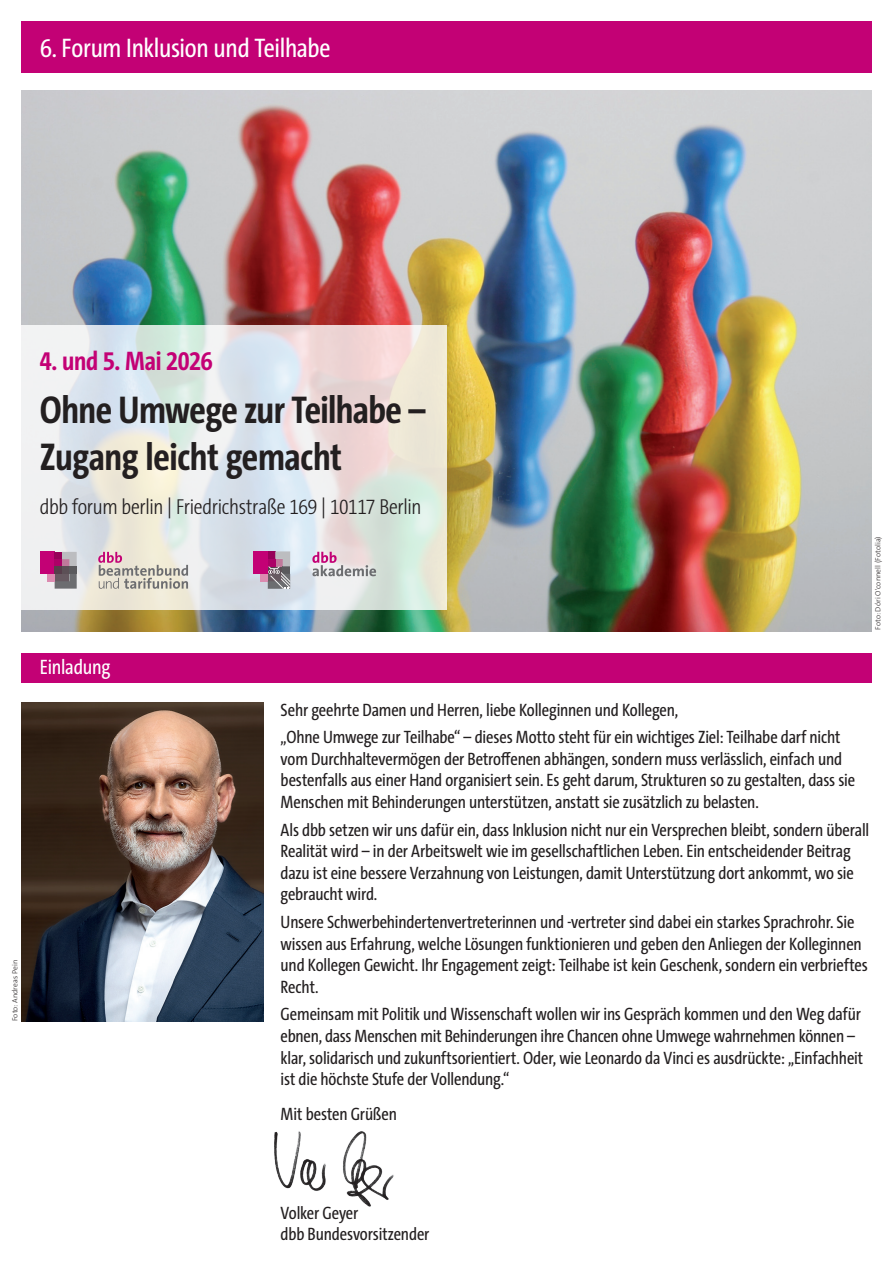
<style>
.page{position:relative;width:893px;height:1263px;background:#fff}
.page>*{position:absolute;margin:0;border:0;box-sizing:border-box;transform-origin:0 0}
.t1{font:700 39px/46.8px "The Sans Cd LF7";letter-spacing:-.015em;color:#231f20}
.t2{font:27px "The Sans Cd LF5 Plain";letter-spacing:-.015em;color:#fff}
.t3{font:700 27px "The Sans Cd LF7";letter-spacing:-.01em;color:#c30175}
.t4{font:300 21.75px "The Sans Cd LF3";letter-spacing:-.015em;color:#231f20}
.t5{font:21px "The Sans Cd LF5 Plain";letter-spacing:-.015em;color:#fff}
.t6{font:18px/21.6px "The Sans Cd LF5 Plain";letter-spacing:-.01em;color:#231f20}
.t7{font:300 7.5px "The Sans C4 s";letter-spacing:.01em;color:#231f20}
</style>
<div class="page">
<img style="left:21px;top:90px;width:850px;height:541px">
<div style="left:21px;top:21px;width:851px;height:51px;background:#c30175"></div>
<svg style="left:21px;top:325px;width:425px;height:285px"></svg>
<svg style="left:98px;top:552px;width:90px;height:37px;background:#d0c6bf"></svg>
<div style="left:40px;top:552px;width:15px;height:22px;background:#c30175"></div>
<div style="left:55px;top:552px;width:7px;height:7px;background:#970059"></div>
<div style="left:55px;top:559px;width:7px;height:7px;background:#ac0167"></div>
<div style="left:55px;top:566px;width:7px;height:8px;background:#573e4b"></div>
<svg style="left:62px;top:552px;width:15px;height:14px"></svg>
<div style="left:62px;top:566px;width:7px;height:8px;background:#5c5056"></div>
<div style="left:69px;top:566px;width:8px;height:8px;background:#5a5a5d"></div>
<svg style="left:55px;top:574px;width:22px;height:15px"></svg>
<div style="left:47px;top:574px;width:8px;height:7px;background:#dc8bb0"></div>
<div style="left:260px;top:574px;width:8px;height:7px;background:#dc8bb0"></div>
<div style="left:253px;top:551px;width:15px;height:23px;background:#c30175"></div>
<svg style="left:312px;top:552px;width:64px;height:24px;background:#cfbac4"></svg>
<svg style="left:268px;top:551px;width:22px;height:38px"></svg>
<img style="left:21px;top:702px;width:243px;height:319px">
<div style="left:21px;top:653px;width:851px;height:29px;background:#c30175"></div>
<img style="left:274px;top:1131px;width:120px;height:76px">
<h2 class="t2" style="left:40px;top:30px;width:292px">6. Forum Inklusion und Teilhabe</h2>
<p class="t7" style="left:10px;top:1021px;width:63px;rotate:-90deg">Foto: Andreas Pein</p>
<h2 class="t3" style="left:40px;top:343px;width:174px">4. und 5. Mai 2026</h2>
<h1 class="t1" style="left:40px;top:385px;width:387px">Ohne Umwege zur Teilhabe –<br>Zugang leicht gemacht</h1>
<p class="t4" style="left:40px;top:493px;width:383px">dbb forum berlin | Friedrichstraße 169 | 10117 Berlin</p>
<p class="t5" style="left:40px;top:654px;width:72px">Einladung</p>
<p class="t7" style="left:873px;top:630px;width:95px;rotate:-90deg">Foto: Dóri O'connell (Fotolia)</p>
<p class="t6" style="left:281px;top:695px;width:561px;line-height:27.6px">Sehr geehrte Damen und Herren, liebe Kolleginnen und Kollegen,<br>„Ohne Umwege zur Teilhabe“ – dieses Motto steht für ein wichtiges Ziel: Teilhabe darf nicht</p>
<p class="t6" style="left:281px;top:747px;width:576px">vom Durchhaltevermögen der Betroffenen abhängen, sondern muss verlässlich, einfach und bestenfalls aus einer Hand organisiert sein. Es geht darum, Strukturen so zu gestalten, dass sie<br>Menschen mit Behinderungen unterstützen, anstatt sie zusätzlich zu belasten.</p>
<p class="t6" style="left:281px;top:818px;width:590px">Als dbb setzen wir uns dafür ein, dass Inklusion nicht nur ein Versprechen bleibt, sondern überall Realität wird – in der Arbeitswelt wie im gesellschaftlichen Leben. Ein entscheidender Beitrag dazu ist eine bessere Verzahnung von Leistungen, damit Unterstützung dort ankommt, wo sie gebraucht wird.</p>
<p class="t6" style="left:281px;top:910px;width:589px">Unsere Schwerbehindertenvertreterinnen und -vertreter sind dabei ein starkes Sprachrohr. Sie wissen aus Erfahrung, welche Lösungen funktionieren und geben den Anliegen der Kolleginnen und Kollegen Gewicht. Ihr Engagement zeigt: Teilhabe ist kein Geschenk, sondern ein verbrieftes Recht.</p>
<p class="t6" style="left:281px;top:1003px;width:584px">Gemeinsam mit Politik und Wissenschaft wollen wir ins Gespräch kommen und den Weg dafür ebnen, dass Menschen mit Behinderungen ihre Chancen ohne Umwege wahrnehmen können – klar, solidarisch und zukunftsorientiert. Oder, wie Leonardo da Vinci es ausdrückte: „Einfachheit ist die höchste Stufe der Vollendung.“</p>
<p class="t6" style="left:281px;top:1103px;width:118px">Mit besten Grüßen</p>
<p class="t6" style="left:281px;top:1201px;width:150px">Volker Geyer<br>dbb Bundesvorsitzender</p>
</div>
